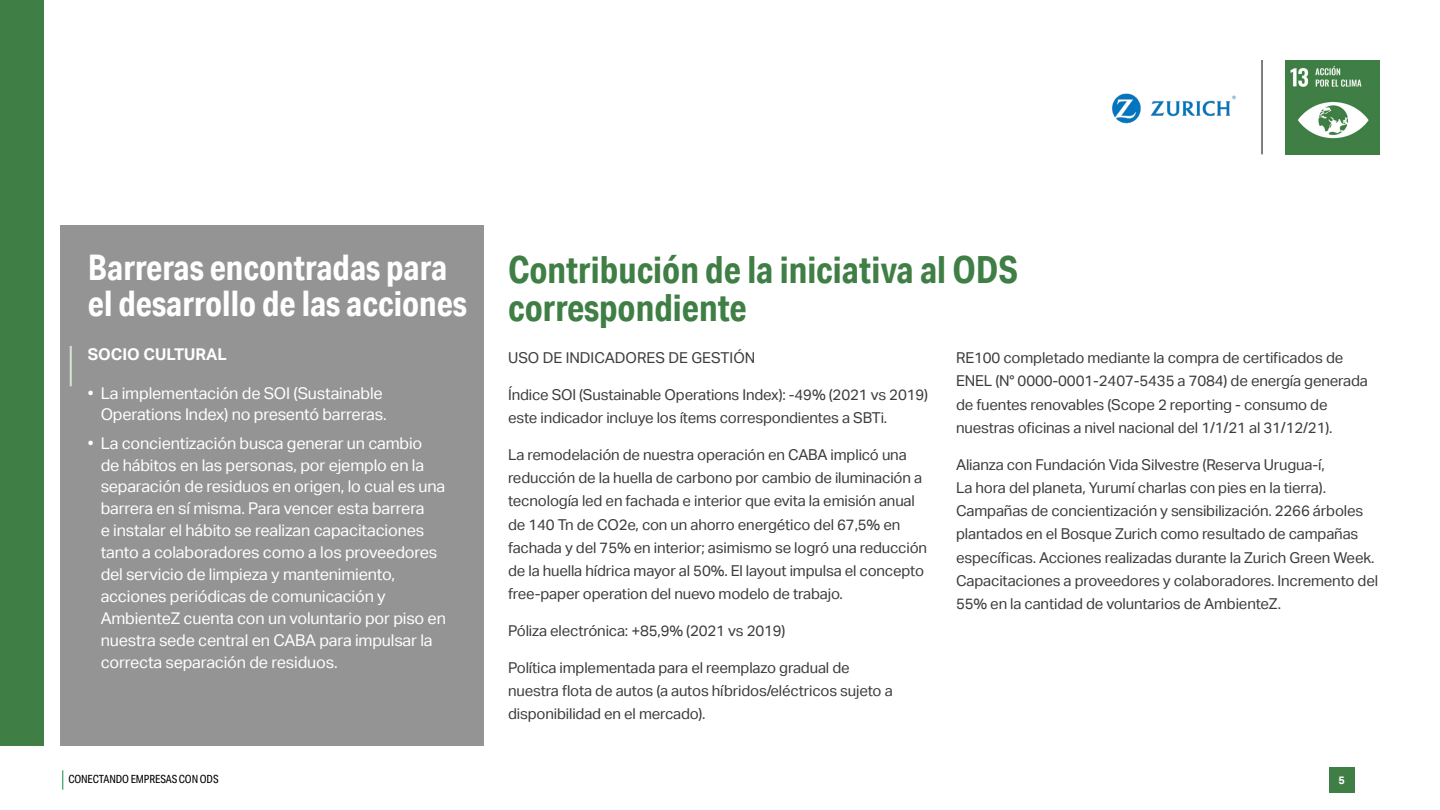
<style>
.page{position:relative;width:1440px;height:810px;background:#fff}
.page>*{position:absolute;margin:0;border:0;box-sizing:border-box;transform-origin:0 0}
.t1{font:700 37.5px/38.2px "Aktiv Grotesk Cd";color:#3f7e44}
.t2{font:700 35.33px/36px "Aktiv Grotesk Cd";color:#fff}
.t3{font:16.27px/21.9px "Aktiv Grotesk";letter-spacing:-.01em;color:#fff;text-align:right}
.t4{font:700 16.27px "Aktiv Grotesk";color:#fff}
.t5{font:15px/23.2px "Aktiv Grotesk";letter-spacing:-.01em;color:#3c3c3b}
.t6{font:11.25px "Aktiv Grotesk Cd";letter-spacing:-.01em;color:#000}
.t7{font:700 10.88px "Aktiv Grotesk";color:#fff}
</style>
<div class="page">
<svg style="left:62px;top:770px;width:1px;height:20px"></svg>
<div style="left:1329px;top:767px;width:25px;height:26px;background:#3f7e44"></div>
<img style="left:1285px;top:60px;width:95px;height:95px">
<hr style="left:1262px;top:60px;width:1px;height:94px;background:#000">
<img style="left:1112px;top:93px;width:124px;height:31px">
<div style="left:0;top:0;width:44px;height:746px;background:#3f7e44"></div>
<div style="left:60px;top:225px;width:424px;height:521px;background:#949494"></div>
<hr style="left:70px;top:346px;width:2px;height:40px;background:#d1e0d2">
<h2 class="t2" style="left:88px;top:249px;width:380px">Barreras encontradas para el desarrollo de las acciones</h2>
<p class="t4" style="left:88px;top:345px;width:141px">SOCIO CULTURAL</p>
<p class="t3" style="left:88px;top:382px;width:300px">• La implementación de SOI (Sustainable<br>Operations Index) no presentó barreras.</p>
<p class="t3" style="left:101px;top:432px;width:347px;text-align:left;text-indent:-13px">• La concientización busca generar un cambio<br>de hábitos en las personas, por ejemplo en la separación de residuos en origen, lo cual es una barrera en sí misma. Para vencer esta barrera<br>e instalar el hábito se realizan capacitaciones tanto a colaboradores como a los proveedores del servicio de limpieza y mantenimiento, acciones periódicas de comunicación y AmbienteZ cuenta con un voluntario por piso en nuestra sede central en CABA para impulsar la correcta separación de residuos.</p>
<h1 class="t1" style="left:508px;top:250px;width:512px">Contribución de la iniciativa al ODS correspondiente</h1>
<p class="t5" style="left:508px;top:346px;width:249px">USO DE INDICADORES DE GESTIÓN</p>
<p class="t5" style="left:508px;top:383px;width:422px">Índice SOI (Sustainable Operations Index): -49% (2021 vs 2019) este indicador incluye los ítems correspondientes a SBTi.</p>
<p class="t5" style="left:508px;top:443px;width:421px">La remodelación de nuestra operación en CABA implicó una reducción de la huella de carbono por cambio de iluminación a tecnología led en fachada e interior que evita la emisión anual de 140 Tn de CO2e, con un ahorro energético del 67,5% en fachada y del 75% en interior; asimismo se logró una reducción de la huella hídrica mayor al 50%. El layout impulsa el concepto free-paper operation del nuevo modelo de trabajo.</p>
<p class="t5" style="left:508px;top:619px;width:279px">Póliza electrónica: +85,9% (2021 vs 2019)</p>
<p class="t5" style="left:508px;top:656px;width:386px">Política implementada para el reemplazo gradual de nuestra flota de autos (a autos híbridos/eléctricos sujeto a disponibilidad en el mercado).</p>
<p class="t5" style="left:956px;top:346px;width:413px">RE100 completado mediante la compra de certificados de ENEL (N° 0000-0001-2407-5435 a 7084) de energía generada de fuentes renovables (Scope 2 reporting - consumo de nuestras oficinas a nivel nacional del 1/1/21 al 31/12/21).</p>
<p class="t5" style="left:956px;top:453px;width:424px">Alianza con Fundación Vida Silvestre (Reserva Urugua-í,<br>La hora del planeta, Yurumí charlas con pies en la tierra).<br>Campañas de concientización y sensibilización. 2266 árboles plantados en el Bosque Zurich como resultado de campañas específicas. Acciones realizadas durante la Zurich Green Week.<br>Capacitaciones a proveedores y colaboradores. Incremento del 55% en la cantidad de voluntarios de AmbienteZ.</p>
<p class="t6" style="left:68px;top:773px;width:152px">CONECTANDO EMPRESAS CON ODS</p>
<p class="t7" style="left:1338px;top:774px;width:8px">5</p>
</div>
